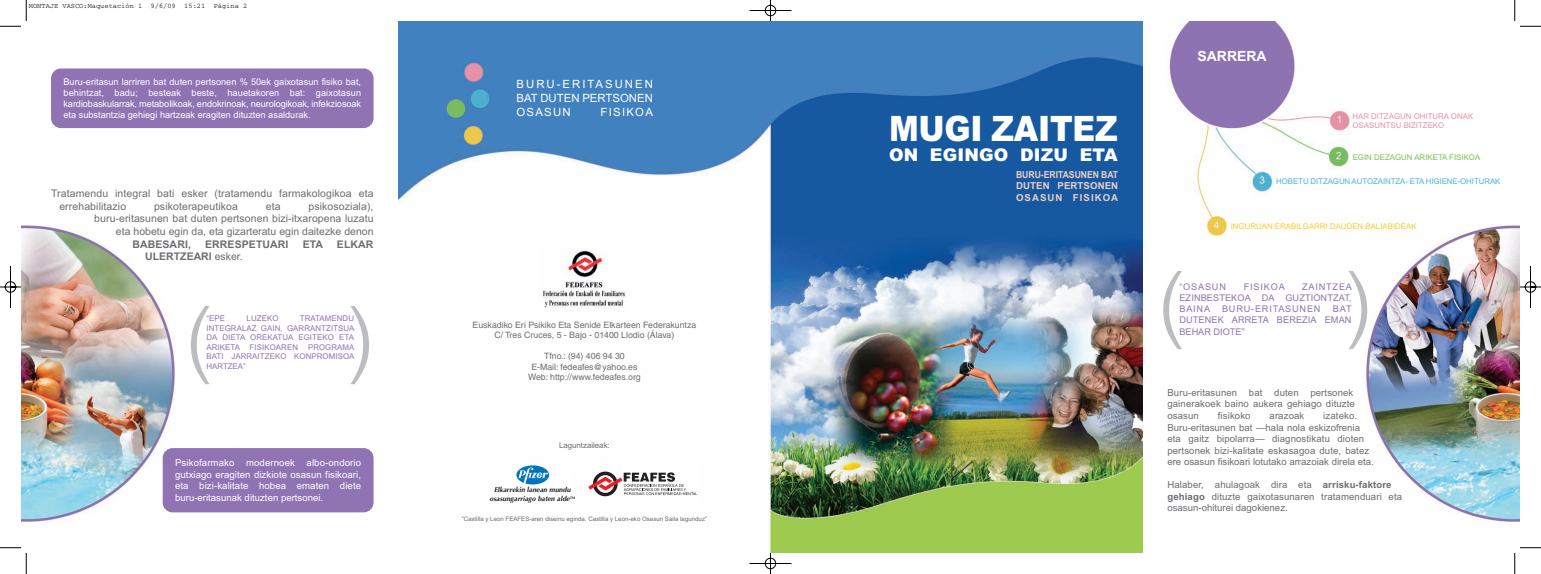
<style>
.page{position:relative;width:1541px;height:574px;background:#fff}
.page>*{position:absolute;margin:0;border:0;box-sizing:border-box;transform-origin:0 0}
.t1{font:300 84px "Helvetica";color:#bcbdc0}
.t2{font:900 35px "Arial";letter-spacing:-.01em;color:#fff;scale:.9 1}
.t3{font:900 17.5px "Arial";letter-spacing:.01em;color:#fff}
.t4{font:700 14px "Arial";color:#fff}
.t5{font:11.38px/13.7px "Arial";letter-spacing:.11em;color:#fff;text-align:justify}
.t6{font:10.5px/12.6px "Arial";letter-spacing:.01em;color:#6c6d70}
.t7{font:700 10.5px "Arial";letter-spacing:.01em;color:#6c6d70}
.t8{font:9.62px/11.5px "Arial";letter-spacing:.01em;color:#6c6d70}
.t9{font:9.62px/11.5px "Arial";color:#fff;text-align:justify}
.t10{font:700 9.62px/11.5px "Arial";letter-spacing:.01em;color:#edcec8;text-align:justify;scale:.9 1}
.t11{font:9.19px/11px "Arial";color:#fff;text-align:justify}
.t12{font:9.19px/11px "Arial";letter-spacing:.01em;color:#8f73b3;text-align:justify}
.t13{font:9.19px "Arial";letter-spacing:.085em;color:#8f73b3}
.t14{font:8.75px/10.5px "Helvetica";color:#6c6d70;text-align:center}
.t15{font:7.88px/9.5px "Arial";letter-spacing:.01em;color:#8f73b3;text-align:justify}
.t16{font:7.88px "Arial";letter-spacing:-.01em;color:#4bb6d8}
.t17{font:7.88px/9.5px "Arial";color:#ed91a5}
.t18{font:7.88px "Arial";color:#fecb2f}
.t19{font:7.88px "Arial";color:#7cc352}
.t20{font:7.88px "Arial";color:#6c6d70}
.t21{font:italic 700 7px/8.6px "Optima";letter-spacing:.005em;color:#231f20;text-align:center}
.t22{font:7px "Courier";color:#000}
.t23{font:6.12px "Arial";color:#6c6d70}
.s1{font-weight:400}
.s2{font-weight:700}
</style>
<div class="page">
<img style="left:0;top:0;width:1541px;height:573px">
<p class="t22" style="left:29px;top:3px;width:220px">MONTAJE VASCO:Maquetación 1 9/6/09 15:21 Página 2</p>
<p class="t11" style="left:63px;top:76px;width:299px">Buru-eritasun larriren bat duten pertsonen % 50ek gaixotasun fisiko bat, behintzat, badu; besteak beste, hauetakoren bat: gaixotasun kardiobaskularrak, metabolikoak, endokrinoak, neurologikoak, infekziosoak eta substantzia gehiegi hartzeak eragiten dituzten asaldurak.</p>
<p class="t6" style="left:59px;top:187px;width:316px;text-indent:-8px">Tratamendu integral bati esker (tratamendu farmakologikoa eta errehabilitazio</p>
<p class="t6" style="left:94px;top:200px;width:281px;text-align:right">psikosoziala),<br>buru-eritasunen bat duten pertsonen bizi-itxaropena luzatu eta hobetu egin da, eta gizarteratu egin daitezke denon</p>
<p class="t7" style="left:132px;top:237px;width:60px">BABESARI,</p>
<p class="t7" style="left:205px;top:237px;width:85px">ERRESPETUARI</p>
<p class="t7" style="left:303px;top:237px;width:22px">ETA</p>
<p class="t7" style="left:337px;top:237px;width:38px">ELKAR</p>
<p class="t7" style="left:145px;top:250px;width:99px">ULERTZEARI <span class="s1">esker.</span></p>
<p class="t6" style="left:154px;top:200px;width:85px">psikoterapeutikoa</p>
<p class="t6" style="left:266px;top:200px;width:16px">eta</p>
<h1 class="t1" style="left:186px;top:290px;width:29px">(</h1>
<h1 class="t1" style="left:346px;top:290px;width:29px">)</h1>
<p class="t15" style="left:206px;top:313px;width:20px">“EPE</p>
<p class="t15" style="left:247px;top:313px;width:33px">LUZEKO</p>
<p class="t15" style="left:206px;top:313px;width:149px;text-indent:93px">TRATAMENDU INTEGRALAZ GAIN, GARRANTZITSUA DA DIETA OREKATUA EGITEKO ETA ARIKETA FISIKOAREN</p>
<p class="t15" style="left:206px;top:342px;width:149px;text-indent:101px">PROGRAMA BATI JARRAITZEKO KONPROMISOA HARTZEA”</p>
<p class="t9" style="left:175px;top:456px;width:188px">Psikofarmako modernoek albo-ondorio gutxiago eragiten dizkiote osasun fisikoari, eta bizi-kalitate hobea ematen diete buru-eritasunak dituzten pertsonei.</p>
<p class="t5" style="left:516px;top:77px;width:138px">BURU-ERITASUNEN BAT DUTEN PERTSONEN OSASUN</p>
<p class="t5" style="left:600px;top:105px;width:54px">FISIKOA</p>
<p class="t14" style="left:472px;top:320px;width:225px">Euskadiko Eri Psikiko Eta Senide Elkarteen Federakuntza<br>C/ Tres Cruces, 5 - Bajo - 01400 Llodio (Álava)</p>
<p class="t14" style="left:528px;top:351px;width:114px">Tfno.: (94) 406 94 30<br>E-Mail: fedeafes@yahoo.es<br>Web: http://www.fedeafes.org</p>
<p class="t20" style="left:559px;top:440px;width:52px">Laguntzaileak:</p>
<p class="t21" style="left:489px;top:486px;width:87px">Elkarrekin lanean mundu osasungarriago baten alde<sup>TM</sup></p>
<p class="t23" style="left:462px;top:514px;width:247px">“Castilla y Leon FEAFES-aren diseinu eginda, Castilla y Leon-eko Osasun Saila lagunduz”</p>
<h2 class="t2" style="left:889px;top:108px;width:256px">MUGI ZAITEZ</h2>
<h3 class="t3" style="left:889px;top:145px;width:230px">ON EGINGO DIZU ETA</h3>
<p class="t10" style="left:1016px;top:168px;width:115px">BURU-ERITASUNEN BAT DUTEN PERTSONEN OSASUN FISIKOA</p>
<h3 class="t4" style="left:1197px;top:48px;width:71px">SARRERA</h3>
<p class="t17" style="left:1352px;top:111px;width:122px">HAR DITZAGUN OHITURA ONAK<br>OSASUNTSU BIZITZEKO</p>
<p class="t19" style="left:1352px;top:152px;width:129px">EGIN DEZAGUN ARIKETA FISIKOA</p>
<p class="t16" style="left:1276px;top:177px;width:226px">HOBETU DITZAGUN AUTOZAINTZA- ETA HIGIENE-OHITURAK</p>
<p class="t18" style="left:1230px;top:221px;width:187px">INGURUAN ERABILGARRI DAUDEN BALIABIDEAK</p>
<h1 class="t1" style="left:1158px;top:255px;width:29px">(</h1>
<h1 class="t1" style="left:1344px;top:255px;width:29px">)</h1>
<p class="t12" style="left:1179px;top:281px;width:48px">“OSASUN</p>
<p class="t13" style="left:1244px;top:282px;width:42px">FISIKOA</p>
<p class="t12" style="left:1179px;top:281px;width:174px;text-indent:123px">ZAINTZEA EZINBESTEKOA DA GUZTIONTZAT, BAINA</p>
<p class="t13" style="left:1222px;top:304px;width:100px">BURU-ERITASUNEN</p>
<p class="t12" style="left:1179px;top:303px;width:174px;text-indent:154px">BAT DUTENEK ARRETA BEREZIA EMAN BEHAR DIOTE”</p>
<p class="t8" style="left:1167px;top:386px;width:189px">Buru-eritasunen bat duten pertsonek gainerakoek baino aukera gehiago dituzte osasun</p>
<p class="t8" style="left:1218px;top:409px;width:34px">fisikoko</p>
<p class="t8" style="left:1269px;top:409px;width:36px">arazoak</p>
<p class="t8" style="left:1167px;top:409px;width:208px;text-indent:156px">izateko.<br>Buru-eritasunen bat —hala nola eskizofrenia eta gaitz bipolarra— diagnostikatu dioten pertsonek bizi-kalitate eskasagoa dute, batez ere osasun fisikoari lotutako arrazoiak direla eta.</p>
<p class="t8" style="left:1167px;top:479px;width:236px">Halaber, ahulagoak dira eta <span class="s2">arrisku-faktore gehiago</span> dituzte gaixotasunaren tratamenduari eta osasun-ohiturei dagokienez.</p>
</div>
